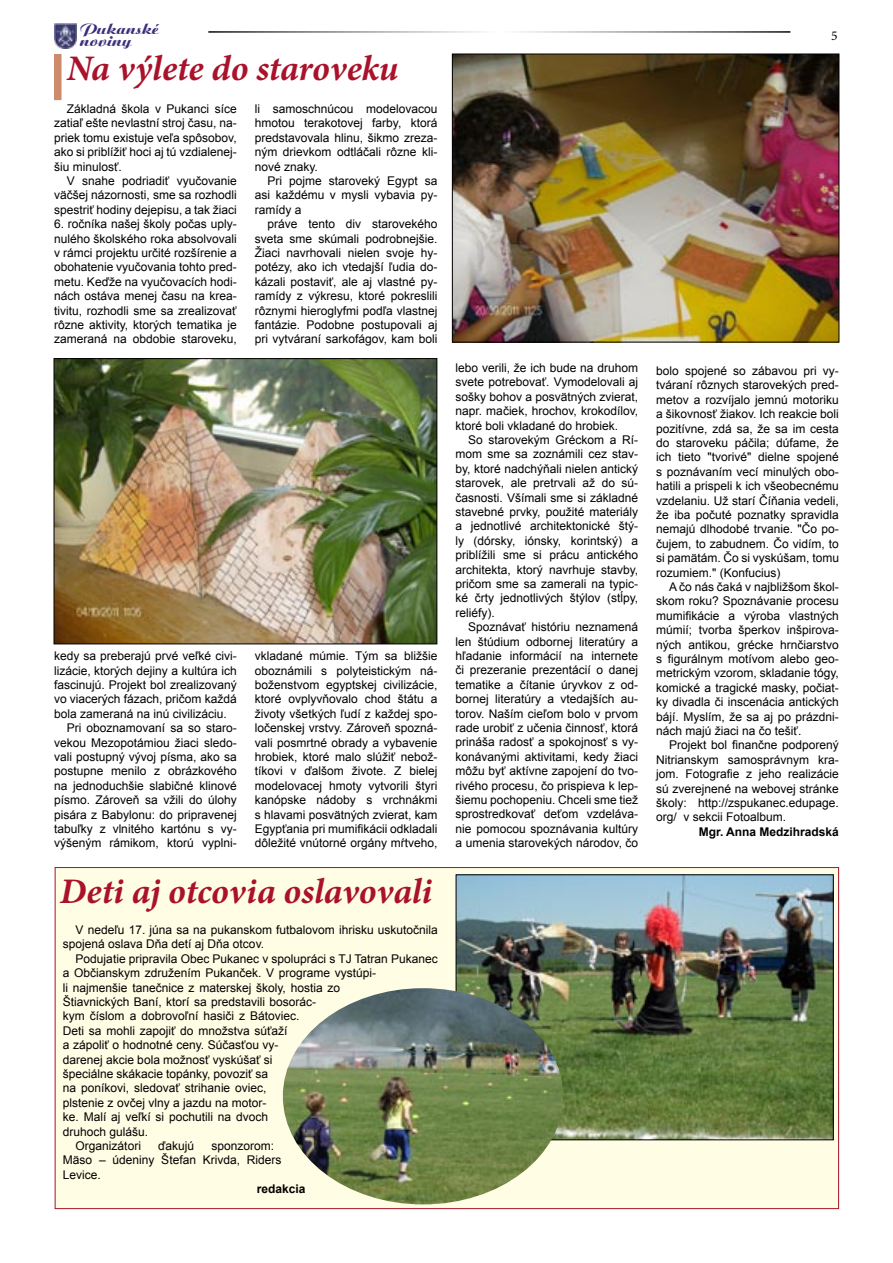
<style>
.page{position:relative;width:893px;height:1263px;background:#fff}
.page>*{position:absolute;margin:0;border:0;box-sizing:border-box;transform-origin:0 0}
.titul1{font:italic 700 36px "Minion Pro";letter-spacing:-.005em;color:#a9122a}
.t1{font:15.75px "Ariston";color:#392e7a;scale:1.09 1}
.t2{font:13.5px "Minion Pro";color:#000}
.text{font:12px/14.4px "Arial";color:#000;text-align:justify}
.text-2{font:700 12px "Arial";color:#000}
</style>
<div class="page">
<img style="left:54px;top:23px;width:22px;height:26px">
<div style="left:55px;top:867px;width:784px;height:341px;background:#fffde4"></div>
<img style="left:458px;top:877px;width:373px;height:261px">
<img style="left:283px;top:988px;width:280px;height:216px;border-radius:50%">
<img style="left:454px;top:56px;width:383px;height:284px">
<div style="left:452px;top:54px;width:387px;height:288px;border:1px solid #000"></div>
<img style="left:56px;top:360px;width:379px;height:282px">
<div style="left:54px;top:358px;width:383px;height:286px;border:1px solid #000"></div>
<div style="left:54px;top:54px;width:7px;height:46px;background:#cd8b6b"></div>
<h2 class="t1" style="left:80px;top:20px;width:74px">Pukanské</h2>
<p class="t2" style="left:831px;top:27px;width:8px">5</p>
<h2 class="t1" style="left:80px;top:32px;width:49px">noviny</h2>
<p class="titul1" style="left:67px;top:47px;width:333px">Na výlete do staroveku</p>
<p class="text" style="left:54px;top:102px;width:184px;text-indent:13px">Základná škola v Pukanci síce zatiaľ ešte nevlastní stroj času, na&shy;priek tomu existuje veľa spôsobov, ako si priblížiť hoci aj tú vzdialenej&shy;šiu minulosť.</p>
<p class="text" style="left:54px;top:174px;width:184px;text-indent:13px">V snahe podriadiť vyučovanie väčšej názornosti, sme sa rozhodli spestriť hodiny dejepisu, a tak žiaci</p>
<p class="text" style="left:54px;top:217px;width:184px">6. ročníka našej školy počas uply&shy;nulého školského roka absolvovali v rámci projektu určité rozšírenie a obohatenie vyučovania tohto pred&shy;metu. Keďže na vyučovacích hodi&shy;nách ostáva menej času na krea&shy;tivitu, rozhodli sme sa zrealizovať rôzne aktivity, ktorých tematika je zameraná na obdobie staroveku,</p>
<p class="text" style="left:255px;top:102px;width:184px">li samoschnúcou modelovacou hmotou terakotovej farby, ktorá predstavovala hlinu, šikmo zreza&shy;ným drievkom odtláčali rôzne kli&shy;nové znaky.</p>
<p class="text" style="left:255px;top:174px;width:184px;text-indent:13px">Pri pojme staroveký Egypt sa asi každému v mysli vybavia py&shy;ramídy a</p>
<p class="text" style="left:255px;top:217px;width:184px;text-indent:13px">práve tento div starovekého sveta sme skúmali podrobnejšie.<br>Žiaci navrhovali nielen svoje hy&shy;potézy, ako ich vtedajší ľudia do&shy;kázali postaviť, ale aj vlastné py&shy;ramídy z výkresu, ktoré pokreslili rôznymi hieroglyfmi podľa vlastnej fantázie. Podobne postupovali aj pri vytváraní sarkofágov, kam boli</p>
<p class="text" style="left:54px;top:649px;width:184px">kedy sa preberajú prvé veľké civi&shy;lizácie, ktorých dejiny a kultúra ich fascinujú. Projekt bol zrealizovaný vo viacerých fázach, pričom každá bola zameraná na inú civilizáciu.</p>
<p class="text" style="left:54px;top:721px;width:184px;text-indent:13px">Pri oboznamovaní sa so staro&shy;vekou Mezopotámiou žiaci sledo&shy;vali postupný vývoj písma, ako sa postupne menilo z obrázkového na jednoduchšie slabičné klinové písmo. Zároveň sa vžili do úlohy pisára z Babylonu: do pripravenej tabuľky z vlnitého kartónu s vy&shy;výšeným rámikom, ktorú vyplni-</p>
<p class="text" style="left:255px;top:649px;width:184px">vkladané múmie. Tým sa bližšie oboznámili s polyteistickým ná&shy;boženstvom egyptskej civilizácie, ktoré ovplyvňovalo chod štátu a životy všetkých ľudí z každej spo&shy;ločenskej vrstvy. Zároveň spozná&shy;vali posmrtné obrady a vybavenie hrobiek, ktoré malo slúžiť nebož&shy;tíkovi v ďalšom živote. Z bielej modelovacej hmoty vytvorili štyri kanópske nádoby s vrchnákmi s hlavami posvätných zvierat, kam Egypťania pri mumifikácii odkladali dôležité vnútorné orgány mŕtveho,</p>
<p class="titul1" style="left:60px;top:869px;width:374px">Deti aj otcovia oslavovali</p>
<p class="text" style="left:63px;top:923px;width:376px;text-indent:13px">V nedeľu 17. júna sa na pukanskom futbalovom ihrisku uskutočnila spojená oslava Dňa detí aj Dňa otcov.</p>
<p class="text" style="left:63px;top:951px;width:376px;text-align:left;text-indent:13px">Podujatie pripravila Obec Pukanec v spolupráci s TJ Tatran Pukanec a Občianskym združením Pukanček. V programe vystúpi-<br>li najmenšie tanečnice z materskej školy, hostia zo<br>Štiavnických Baní, ktorí sa predstavili bosorác-<br>kym číslom a dobrovoľní hasiči z Bátoviec.<br>Deti sa mohli zapojiť do množstva súťaží<br>a zápoliť o hodnotné ceny. Súčasťou vy-<br>darenej akcie bola možnosť vyskúšať si<br>špeciálne skákacie topánky, povoziť sa<br>na poníkovi, sledovať strihanie oviec,<br>plstenie z ovčej vlny a jazdu na motor-<br>ke. Malí aj veľkí si pochutili na dvoch<br>druhoch gulášu.</p>
<p class="text" style="left:76px;top:1139px;width:67px">Organizátori</p>
<p class="text" style="left:158px;top:1139px;width:38px">ďakujú</p>
<p class="text" style="left:63px;top:1139px;width:220px;text-align:left;text-indent:149px">sponzorom:<br>Mäso – údeniny Štefan Krivda, Riders<br>Levice.</p>
<p class="text-2" style="left:257px;top:1181px;width:50px">redakcia</p>
<p class="text" style="left:455px;top:361px;width:184px">lebo verili, že ich bude na druhom svete potrebovať. Vymodelovali aj sošky bohov a posvätných zvierat, napr. mačiek, hrochov, krokodílov, ktoré boli vkladané do hrobiek.</p>
<p class="text" style="left:455px;top:433px;width:184px;text-indent:13px">So starovekým Gréckom a Rí&shy;mom sme sa zoznámili cez stav&shy;by, ktoré nadchýňali nielen antický starovek, ale pretrvali až do sú&shy;časnosti. Všímali sme si základné stavebné prvky, použité materiály a jednotlivé architektonické štý&shy;ly (dórsky, iónsky, korintský) a priblížili sme si prácu antického architekta, ktorý navrhuje stavby, pričom sme sa zamerali na typic&shy;ké črty jednotlivých štýlov (stĺpy, reliéfy).</p>
<p class="text" style="left:455px;top:620px;width:184px;text-indent:13px">Spoznávať históriu neznamená len štúdium odbornej literatúry a hľadanie informácií na internete či prezeranie prezentácií o danej tematike a čítanie úryvkov z od&shy;bornej literatúry a vtedajších au&shy;torov. Naším cieľom bolo v prvom rade urobiť z učenia činnosť, ktorá prináša radosť a spokojnosť s vy&shy;konávanými aktivitami, kedy žiaci môžu byť aktívne zapojení do tvo&shy;rivého procesu, čo prispieva k lep&shy;šiemu pochopeniu. Chceli sme tiež sprostredkovať deťom vzdeláva&shy;nie pomocou spoznávania kultúry a umenia starovekých národov, čo</p>
<p class="text" style="left:656px;top:364px;width:184px">bolo spojené so zábavou pri vy&shy;tváraní rôznych starovekých pred&shy;metov a rozvíjalo jemnú motoriku a šikovnosť žiakov. Ich reakcie boli pozitívne, zdá sa, že sa im cesta do staroveku páčila; dúfame, že ich tieto "tvorivé" dielne spojené s poznávaním vecí minulých obo&shy;hatili a prispeli k ich všeobecnému vzdelaniu. Už starí Číňania vedeli, že iba počuté poznatky spravidla nemajú dlhodobé trvanie. "Čo po&shy;čujem, to zabudnem. Čo vidím, to si pamätám. Čo si vyskúšam, tomu rozumiem." (Konfucius)</p>
<p class="text" style="left:656px;top:580px;width:184px;text-indent:13px">A čo nás čaká v najbližšom škol&shy;skom roku? Spoznávanie procesu mumifikácie a výroba vlastných múmií; tvorba šperkov inšpirova&shy;ných antikou, grécke hrnčiarstvo s figurálnym motívom alebo geo&shy;metrickým vzorom, skladanie tógy, komické a tragické masky, počiat&shy;ky divadla či inscenácia antických bájí. Myslím, že sa aj po prázdni&shy;nách majú žiaci na čo tešiť.</p>
<p class="text" style="left:656px;top:738px;width:184px;text-indent:13px">Projekt bol finančne podporený Nitrianskym samosprávnym kra&shy;jom. Fotografie z jeho realizácie sú zverejnené na webovej stránke školy: http://zspukanec.edupage. org/ v sekcii Fotoalbum.</p>
<p class="text-2" style="left:699px;top:824px;width:142px">Mgr. Anna Medzihradská</p>
</div>
